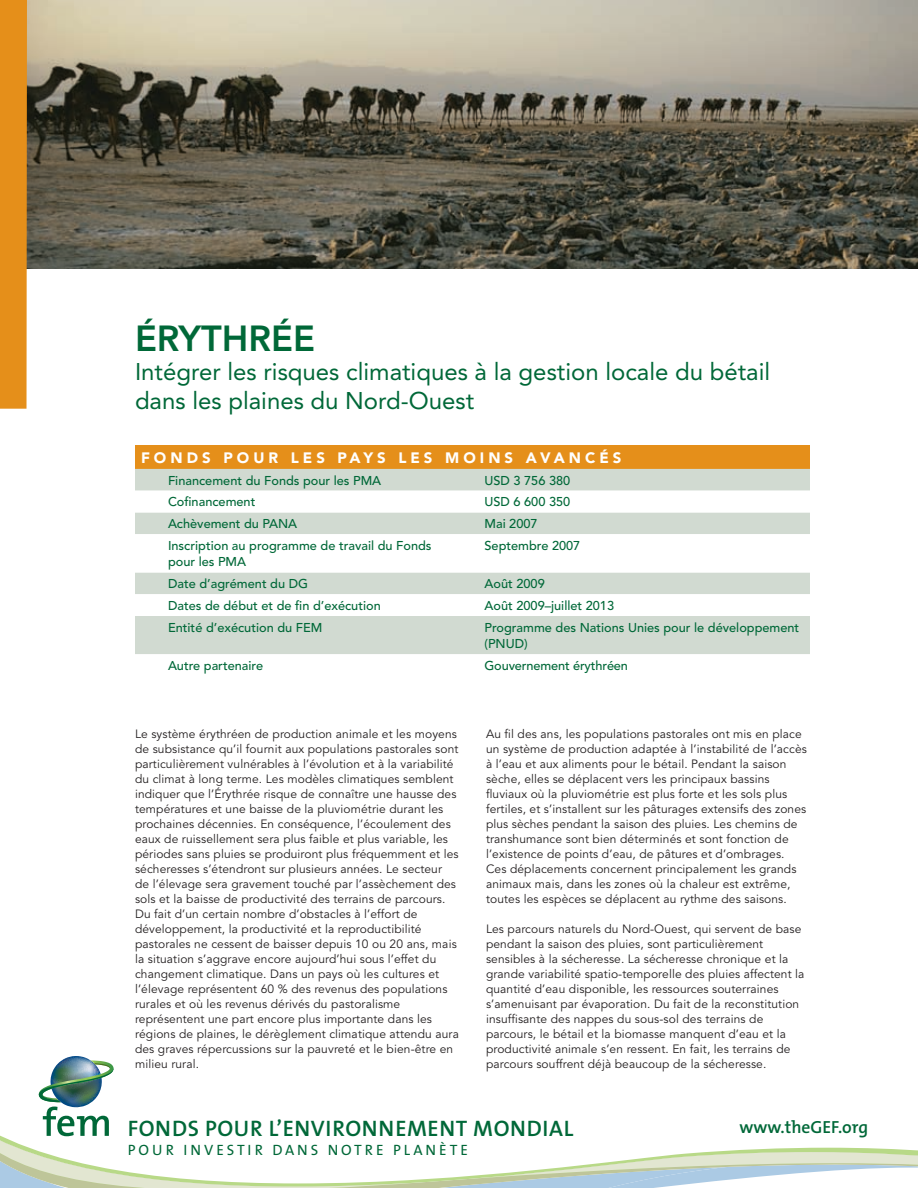
<style>
.page{position:relative;width:918px;height:1188px;background:#fff}
.page>*{position:absolute;margin:0;border:0;box-sizing:border-box;transform-origin:0 0}
.t1{font:800 36px "Avenir";color:#006838}
.t2{font:24px/28.8px "Avenir";color:#006838}
.t3{font:600 22.5px "The Mix";letter-spacing:.025em;color:#006838}
.t4{font:600 17.55px "The Mix";color:#006838}
.t5{font:900 15px "Avenir";letter-spacing:.27em;color:#fff}
.t6{font:15px "The Mix";letter-spacing:.2em;color:#006838}
.t7{font:500 12.75px/16.5px "Avenir";color:#006838}
.t8{font:12px/15px "Avenir";letter-spacing:.01em;color:#231f20}
</style>
<div class="page">
<img style="left:27px;top:0;width:891px;height:269px">
<svg style="left:0;top:1135px;width:918px;height:53px"></svg>
<img style="left:39px;top:1056px;width:75px;height:80px">
<div style="left:0;top:0;width:27px;height:409px;background:#e58f1a"></div>
<div style="left:135px;top:446px;width:675px;height:23px;background:#e58f1a"></div>
<div style="left:135px;top:469px;width:675px;height:22px;background:#d1dad1"></div>
<svg style="left:135px;top:512px;width:675px;height:142px;fill:#d1dad1"></svg>
<h1 class="t1" style="left:135px;top:317px;width:182px">ÉRYTHRÉE</h1>
<h2 class="t2" style="left:135px;top:357px;width:637px">Intégrer les risques climatiques à la gestion locale du bétail dans les plaines du Nord-Ouest</h2>
<p class="t5" style="left:141px;top:449px;width:482px">FONDS POUR LES PAYS LES MOINS AVANCÉS</p>
<p class="t7" style="left:168px;top:472px;width:215px">Financement du Fonds pour les PMA</p>
<p class="t7" style="left:485px;top:472px;width:87px">USD 3 756 380</p>
<p class="t7" style="left:168px;top:494px;width:89px">Cofinancement</p>
<p class="t7" style="left:485px;top:494px;width:87px">USD 6 600 350</p>
<p class="t7" style="left:168px;top:516px;width:131px">Achèvement du PANA</p>
<p class="t7" style="left:485px;top:516px;width:55px">Mai 2007</p>
<p class="t7" style="left:168px;top:538px;width:265px">Inscription au programme de travail du Fonds pour les PMA</p>
<p class="t7" style="left:485px;top:538px;width:97px">Septembre 2007</p>
<p class="t7" style="left:168px;top:576px;width:142px">Date d’agrément du DG</p>
<p class="t7" style="left:485px;top:576px;width:62px">Août 2009</p>
<p class="t7" style="left:168px;top:598px;width:214px">Dates de début et de fin d’exécution</p>
<p class="t7" style="left:485px;top:598px;width:131px">Août 2009–juillet 2013</p>
<p class="t7" style="left:168px;top:619px;width:156px">Entité d’exécution du FEM</p>
<p class="t7" style="left:485px;top:619px;width:316px">Programme des Nations Unies pour le développement (PNUD)</p>
<p class="t7" style="left:168px;top:658px;width:97px">Autre partenaire</p>
<p class="t7" style="left:485px;top:658px;width:145px">Gouvernement érythréen</p>
<p class="t8" style="left:135px;top:727px;width:325px">Le système érythréen de production animale et les moyens de subsistance qu’il fournit aux populations pastorales sont particulièrement vulnérables à l’évolution et à la variabilité du climat à long terme. Les modèles climatiques semblent indiquer que l’Érythrée risque de connaître une hausse des températures et une baisse de la pluviométrie durant les prochaines décennies. En conséquence, l’écoulement des eaux de ruissellement sera plus faible et plus variable, les périodes sans pluies se produiront plus fréquemment et les sécheresses s’étendront sur plusieurs années. Le secteur de l’élevage sera gravement touché par l’assèchement des sols et la baisse de productivité des terrains de parcours.<br>Du fait d’un certain nombre d’obstacles à l’effort de développement, la productivité et la reproductibilité pastorales ne cessent de baisser depuis 10 ou 20 ans, mais la situation s’aggrave encore aujourd’hui sous l’effet du changement climatique. Dans un pays où les cultures et l’élevage représentent 60 % des revenus des populations rurales et où les revenus dérivés du pastoralisme représentent une part encore plus importante dans les régions de plaines, le dérèglement climatique attendu aura des graves répercussions sur la pauvreté et le bien-être en milieu rural.</p>
<p class="t8" style="left:486px;top:727px;width:322px">Au fil des ans, les populations pastorales ont mis en place un système de production adaptée à l’instabilité de l’accès à l’eau et aux aliments pour le bétail. Pendant la saison sèche, elles se déplacent vers les principaux bassins fluviaux où la pluviométrie est plus forte et les sols plus fertiles, et s’installent sur les pâturages extensifs des zones plus sèches pendant la saison des pluies. Les chemins de transhumance sont bien déterminés et sont fonction de l’existence de points d’eau, de pâtures et d’ombrages.<br>Ces déplacements concernent principalement les grands animaux mais, dans les zones où la chaleur est extrême, toutes les espèces se déplacent au rythme des saisons.</p>
<p class="t8" style="left:486px;top:922px;width:320px">Les parcours naturels du Nord-Ouest, qui servent de base pendant la saison des pluies, sont particulièrement sensibles à la sécheresse. La sécheresse chronique et la grande variabilité spatio-temporelle des pluies affectent la quantité d’eau disponible, les ressources souterraines s’amenuisant par évaporation. Du fait de la reconstitution insuffisante des nappes du sous-sol des terrains de parcours, le bétail et la biomasse manquent d’eau et la productivité animale s’en ressent. En fait, les terrains de parcours souffrent déjà beaucoup de la sécheresse.</p>
<h3 class="t3" style="left:128px;top:1109px;width:447px">FONDS POUR L’ENVIRONNEMENT MONDIAL</h3>
<h3 class="t4" style="left:739px;top:1112px;width:131px">www.theGEF.org</h3>
<p class="t6" style="left:128px;top:1138px;width:342px">POUR INVESTIR DANS NOTRE PLANÈTE</p>
</div>
